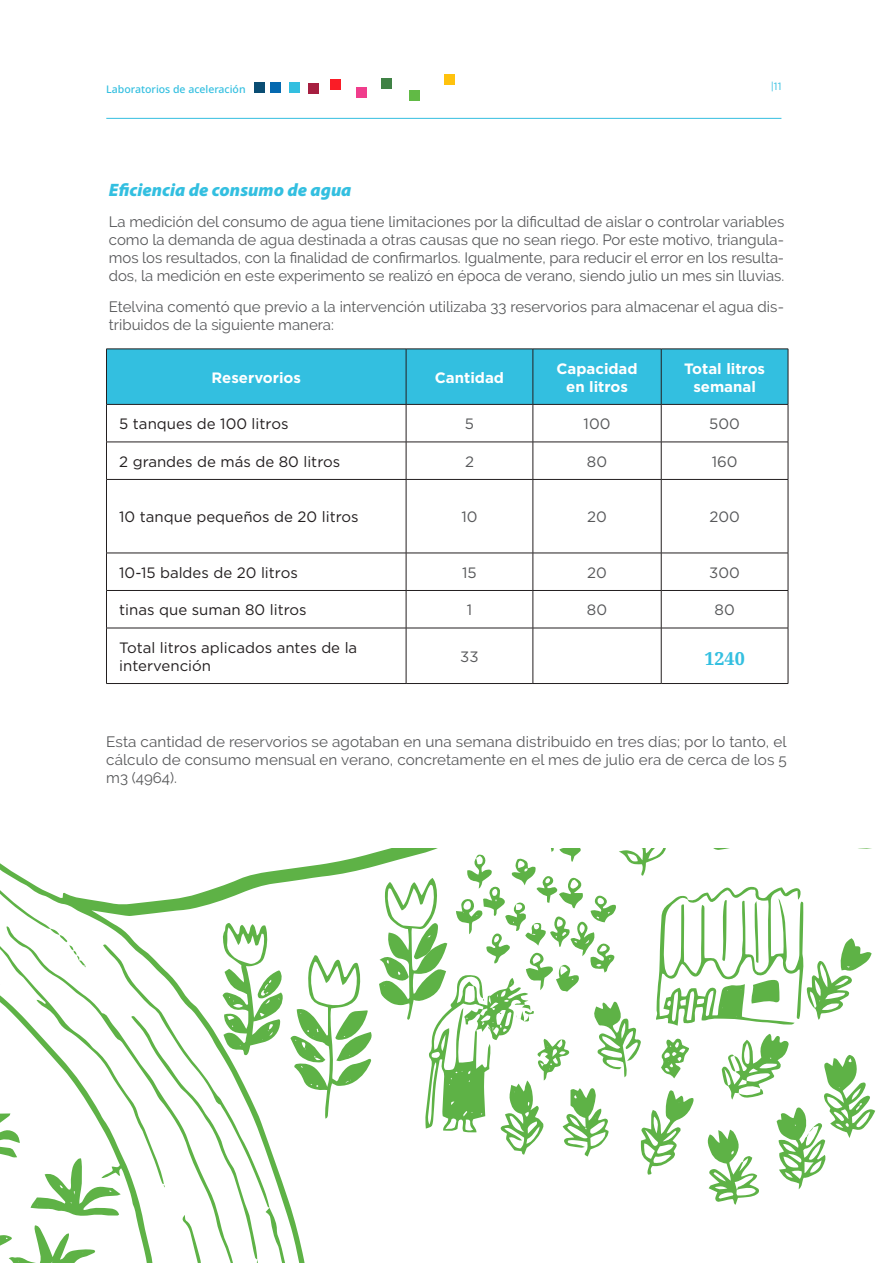
<style>
.page{position:relative;width:893px;height:1263px;background:#fff}
.page>*{position:absolute;margin:0;border:0;box-sizing:border-box;transform-origin:0 0}
.PARRAFO_FINAL{font:italic 900 18px "Myriad Pro";color:#33bfe0}
.t1{font:18px "Noto Serif";color:#33bfe0}
.PARRAFO_FINAL-2{font:15px/18px "Raleway";color:#57585a;text-align:justify}
.t2{font:15px/18px "Gotham";color:#231f20}
.t3{font:700 15px/18px "Gotham";color:#fff;text-align:center}
.t4{font:15px "Gotham";color:#57585a}
.t5{font:500 10.5px "Noto Sans";color:#33bfe0}
.t6{font:10.5px "Gotham";color:#33bfe0}
</style>
<div class="page">
<div style="left:254px;top:82px;width:11px;height:10px;background:#0a4d73"></div>
<div style="left:270px;top:82px;width:11px;height:10px;background:#0569b0"></div>
<div style="left:289px;top:82px;width:10px;height:10px;background:#33bfe0"></div>
<div style="left:308px;top:83px;width:11px;height:11px;background:#a61f40"></div>
<div style="left:330px;top:80px;width:11px;height:10px;background:#fa1c26"></div>
<div style="left:356px;top:87px;width:10px;height:11px;background:#f03d8c"></div>
<div style="left:381px;top:79px;width:11px;height:10px;background:#408245"></div>
<div style="left:409px;top:90px;width:10px;height:10px;background:#61ba45"></div>
<div style="left:444px;top:74px;width:11px;height:11px;background:#ffc20d"></div>
<hr style="left:106px;top:118px;width:675px;height:1px;background:#33bfe0">
<div style="left:107px;top:350px;width:681px;height:54px;background:#33bfe0"></div>
<hr style="left:106px;top:349px;width:300px;height:1px;background:#231f20">
<hr style="left:106px;top:349px;width:1px;height:55px;background:#231f20">
<hr style="left:406px;top:349px;width:127px;height:1px;background:#231f20">
<hr style="left:406px;top:349px;width:1px;height:55px;background:#231f20">
<hr style="left:533px;top:349px;width:128px;height:1px;background:#231f20">
<hr style="left:533px;top:349px;width:1px;height:55px;background:#231f20">
<hr style="left:661px;top:349px;width:127px;height:1px;background:#231f20">
<hr style="left:661px;top:349px;width:1px;height:55px;background:#231f20">
<hr style="left:788px;top:349px;width:1px;height:55px;background:#231f20">
<hr style="left:106px;top:404px;width:300px;height:1px;background:#231f20">
<hr style="left:106px;top:405px;width:1px;height:37px;background:#231f20">
<hr style="left:406px;top:404px;width:127px;height:1px;background:#231f20">
<hr style="left:406px;top:405px;width:1px;height:37px;background:#231f20">
<hr style="left:533px;top:404px;width:128px;height:1px;background:#231f20">
<hr style="left:533px;top:405px;width:1px;height:37px;background:#231f20">
<hr style="left:661px;top:404px;width:127px;height:1px;background:#231f20">
<hr style="left:661px;top:405px;width:1px;height:37px;background:#231f20">
<hr style="left:788px;top:405px;width:1px;height:37px;background:#231f20">
<hr style="left:106px;top:442px;width:300px;height:1px;background:#231f20">
<hr style="left:106px;top:442px;width:1px;height:37px;background:#231f20">
<hr style="left:406px;top:442px;width:127px;height:1px;background:#231f20">
<hr style="left:406px;top:442px;width:1px;height:37px;background:#231f20">
<hr style="left:533px;top:442px;width:128px;height:1px;background:#231f20">
<hr style="left:533px;top:442px;width:1px;height:37px;background:#231f20">
<hr style="left:661px;top:442px;width:127px;height:1px;background:#231f20">
<hr style="left:661px;top:442px;width:1px;height:37px;background:#231f20">
<hr style="left:788px;top:442px;width:1px;height:37px;background:#231f20">
<hr style="left:106px;top:479px;width:300px;height:1px;background:#231f20">
<hr style="left:106px;top:480px;width:1px;height:73px;background:#231f20">
<hr style="left:406px;top:479px;width:127px;height:1px;background:#231f20">
<hr style="left:406px;top:480px;width:1px;height:73px;background:#231f20">
<hr style="left:533px;top:479px;width:128px;height:1px;background:#231f20">
<hr style="left:533px;top:480px;width:1px;height:73px;background:#231f20">
<hr style="left:661px;top:479px;width:127px;height:1px;background:#231f20">
<hr style="left:661px;top:480px;width:1px;height:73px;background:#231f20">
<hr style="left:788px;top:480px;width:1px;height:73px;background:#231f20">
<hr style="left:106px;top:553px;width:300px;height:1px;background:#231f20">
<hr style="left:106px;top:553px;width:1px;height:37px;background:#231f20">
<hr style="left:406px;top:553px;width:127px;height:1px;background:#231f20">
<hr style="left:406px;top:553px;width:1px;height:37px;background:#231f20">
<hr style="left:533px;top:553px;width:128px;height:1px;background:#231f20">
<hr style="left:533px;top:553px;width:1px;height:37px;background:#231f20">
<hr style="left:661px;top:553px;width:127px;height:1px;background:#231f20">
<hr style="left:661px;top:553px;width:1px;height:37px;background:#231f20">
<hr style="left:788px;top:553px;width:1px;height:37px;background:#231f20">
<hr style="left:106px;top:590px;width:300px;height:1px;background:#231f20">
<hr style="left:106px;top:591px;width:1px;height:37px;background:#231f20">
<hr style="left:406px;top:590px;width:127px;height:1px;background:#231f20">
<hr style="left:406px;top:591px;width:1px;height:37px;background:#231f20">
<hr style="left:533px;top:590px;width:128px;height:1px;background:#231f20">
<hr style="left:533px;top:591px;width:1px;height:37px;background:#231f20">
<hr style="left:661px;top:590px;width:127px;height:1px;background:#231f20">
<hr style="left:661px;top:591px;width:1px;height:37px;background:#231f20">
<hr style="left:788px;top:591px;width:1px;height:37px;background:#231f20">
<hr style="left:106px;top:628px;width:300px;height:1px;background:#231f20">
<hr style="left:106px;top:628px;width:1px;height:55px;background:#231f20">
<hr style="left:406px;top:628px;width:127px;height:1px;background:#231f20">
<hr style="left:406px;top:628px;width:1px;height:55px;background:#231f20">
<hr style="left:533px;top:628px;width:128px;height:1px;background:#231f20">
<hr style="left:533px;top:628px;width:1px;height:55px;background:#231f20">
<hr style="left:661px;top:628px;width:127px;height:1px;background:#231f20">
<hr style="left:661px;top:628px;width:1px;height:55px;background:#231f20">
<hr style="left:788px;top:628px;width:1px;height:55px;background:#231f20">
<hr style="left:106px;top:683px;width:300px;height:1px;background:#231f20">
<hr style="left:406px;top:683px;width:127px;height:1px;background:#231f20">
<hr style="left:533px;top:683px;width:128px;height:1px;background:#231f20">
<hr style="left:661px;top:683px;width:127px;height:1px;background:#231f20">
<svg style="left:0;top:849px;width:876px;height:414px"></svg>
<p class="t5" style="left:106px;top:83px;width:141px">Laboratorios de aceleración</p>
<p class="t6" style="left:771px;top:80px;width:12px">|11</p>
<p class="PARRAFO_FINAL" style="left:109px;top:178px;width:244px">Eficiencia de consumo de agua</p>
<p class="PARRAFO_FINAL-2" style="left:109px;top:213px;width:677px">La medición del consumo de agua tiene limitaciones por la dificultad de aislar o controlar variables como la demanda de agua destinada a otras causas que no sean riego. Por este motivo, triangula&shy;mos los resultados, con la finalidad de confirmarlos. Igualmente, para reducir el error en los resulta&shy;dos, la medición en este experimento se realizó en época de verano, siendo julio un mes sin lluvias.</p>
<p class="PARRAFO_FINAL-2" style="left:109px;top:298px;width:677px">Etelvina comentó que previo a la intervención utilizaba 33 reservorios para almacenar el agua dis&shy;tribuidos de la siguiente manera:</p>
<p class="t3" style="left:211px;top:368px;width:91px">Reservorios</p>
<p class="t3" style="left:435px;top:368px;width:71px">Cantidad</p>
<p class="t3" style="left:556px;top:359px;width:83px">Capacidad en litros</p>
<p class="t3" style="left:684px;top:359px;width:83px">Total litros semanal</p>
<p class="t2" style="left:119px;top:414px;width:171px">5 tanques de 100 litros</p>
<p class="t4" style="left:465px;top:414px;width:11px">5</p>
<p class="t4" style="left:584px;top:414px;width:28px">100</p>
<p class="t4" style="left:709px;top:414px;width:32px">500</p>
<p class="t2" style="left:119px;top:452px;width:223px">2 grandes de más de 80 litros</p>
<p class="t4" style="left:465px;top:452px;width:10px">2</p>
<p class="t4" style="left:587px;top:452px;width:22px">80</p>
<p class="t4" style="left:712px;top:452px;width:27px">160</p>
<p class="t2" style="left:119px;top:508px;width:241px">10 tanque pequeños de 20 litros</p>
<p class="t4" style="left:461px;top:507px;width:18px">10</p>
<p class="t4" style="left:587px;top:507px;width:21px">20</p>
<p class="t4" style="left:709px;top:507px;width:32px">200</p>
<p class="t2" style="left:119px;top:563px;width:180px">10-15 baldes de 20 litros</p>
<p class="t4" style="left:462px;top:563px;width:16px">15</p>
<p class="t4" style="left:587px;top:563px;width:21px">20</p>
<p class="t4" style="left:709px;top:563px;width:32px">300</p>
<p class="t2" style="left:119px;top:601px;width:189px">tinas que suman 80 litros</p>
<p class="t4" style="left:467px;top:600px;width:7px">1</p>
<p class="t4" style="left:587px;top:600px;width:22px">80</p>
<p class="t4" style="left:714px;top:600px;width:22px">80</p>
<p class="t2" style="left:119px;top:638px;width:240px">Total litros aplicados antes de la intervención</p>
<p class="t4" style="left:460px;top:647px;width:20px">33</p>
<p class="t1" style="left:704px;top:646px;width:42px">1240</p>
<p class="PARRAFO_FINAL-2" style="left:106px;top:732px;width:682px">Esta cantidad de reservorios se agotaban en una semana distribuido en tres días; por lo tanto, el cálculo de consumo mensual en verano, concretamente en el mes de julio era de cerca de los 5 m3 (4964).</p>
</div>
